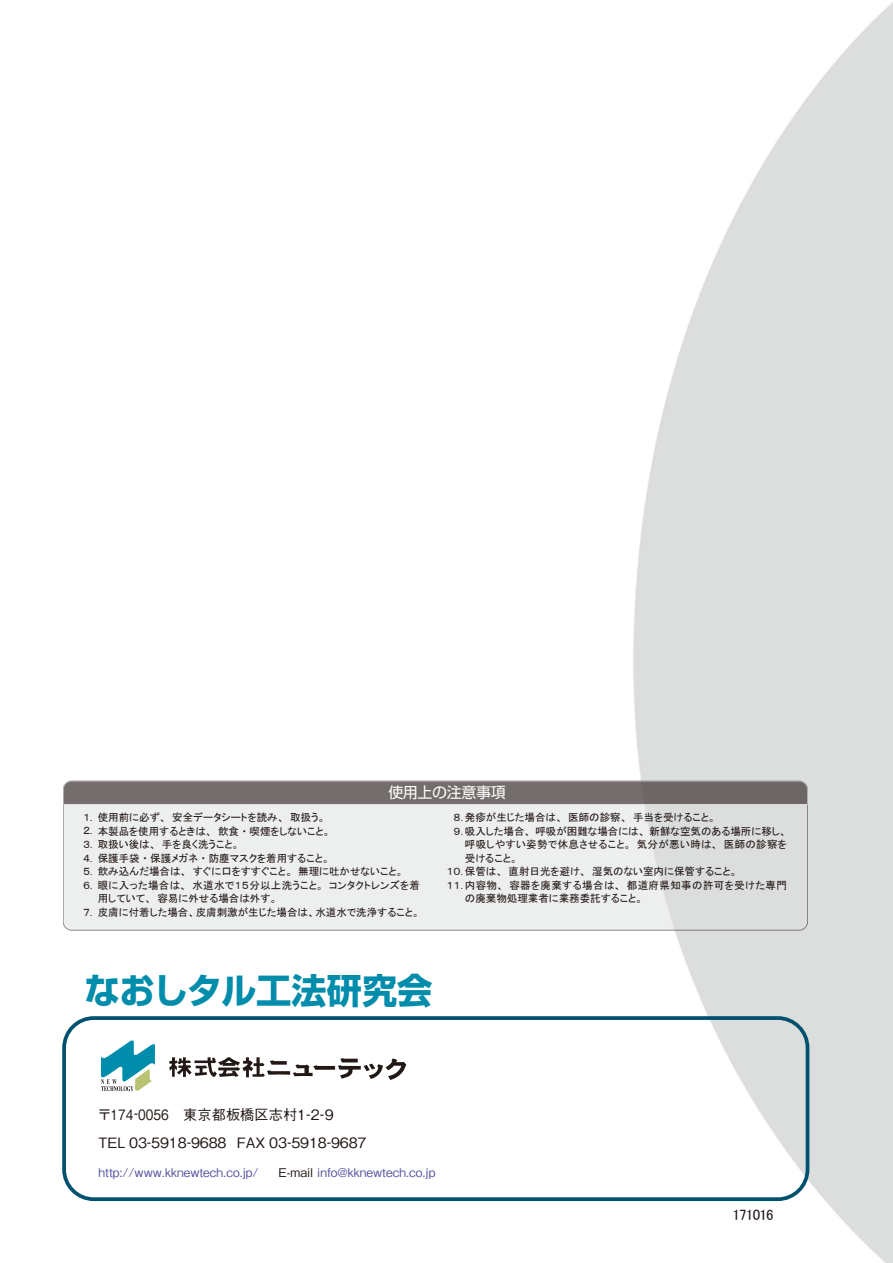
<style>
.page{position:relative;width:893px;height:1263px;background:#fff}
.page>*{position:absolute;margin:0;border:0;box-sizing:border-box;transform-origin:0 0}
.t1{font:700 35.25px "Shin Go Pr 5";color:#008cab}
.t2{font:15px "Shin Go Pro";letter-spacing:-.025em;color:#fff}
.t3{font:15px "MS P Gothic";letter-spacing:-.05em;color:#221815}
.t4{font:500 14.25px/28.5px "Gothic BBB Pro";color:#221815}
.t5{font:500 12px "Gothic BBB Pro";color:#5654a2}
.t6{font:10.5px/13.5px "MS P Gothic";color:#221815;text-align:justify}
.t7{font:10.5px/13.5px "MS P Gothic";letter-spacing:.035em;color:#221815}
.t8{font:10.5px/13.5px "MS P Gothic";letter-spacing:.03em;color:#221815}
.s1{color:#221815}
</style>
<div class="page">
<img style="left:625px;top:2px;width:268px;height:1261px">
<div style="left:62px;top:1016px;width:747px;height:185px;border:4px solid #00516d;border-radius:30px"></div>
<svg style="left:101px;top:1040px;width:54px;height:51px"></svg>
<svg style="left:169px;top:1057px;width:237px;height:23px"></svg>
<div style="left:63px;top:781px;width:745px;height:149px;background:linear-gradient(to right,#f2f3f3,#e1e2e2);border-radius:9px"></div>
<svg style="left:63px;top:781px;width:745px;height:24px;background:#787270"></svg>
<p class="t2" style="left:388px;top:780px;width:119px">使用上の注意事項</p>
<p class="t6" style="left:98px;top:810px;width:324px;text-align:left">使用前に必ず、安全データシートを読み、取扱う。<br>本製品を使用するときは、飲食・喫煙をしないこと。<br>取扱い後は、手を良く洗うこと。<br>保護手袋・保護メガネ・防塵マスクを着用すること。<br>飲み込んだ場合は、すぐに口をすすぐこと。無理に吐かせないこと。<br>眼に入った場合は、水道水で１５分以上洗うこと。コンタクトレンズを着用していて、容易に外せる場合は外す。<br>皮膚に付着した場合、皮膚刺激が生じた場合は、水道水で洗浄すること。</p>
<p class="t6" style="left:454px;top:810px;width:264px">８. 発疹が生じた場合は、医師の診察、手当を受けること。</p>
<p class="t6" style="left:83px;top:810px;width:11px">１.<br>２.<br>３.<br>４.<br>５.<br>６.</p>
<p class="t6" style="left:83px;top:905px;width:11px">７.</p>
<p class="t6" style="left:454px;top:824px;width:335px">９. 吸入した場合、呼吸が困難な場合には、新鮮な空気のある場所に移し、</p>
<p class="t7" style="left:446px;top:864px;width:342px">１０. 保管は、直射日光を避け、湿気のない室内に保管すること。<br>１１.内容物、容器を廃棄する場合は、都道府県知事の許可を受けた専門</p>
<p class="t8" style="left:465px;top:837px;width:324px">呼吸しやすい姿勢で休息させること。気分が悪い時は、医師の診察を受けること。</p>
<p class="t6" style="left:465px;top:891px;width:180px">の廃棄物処理業者に業務委託すること。</p>
<p class="t1" style="left:84px;top:963px;width:350px">なおしタル工法研究会</p>
<p class="t4" style="left:97px;top:1098px;width:271px">〒174-0056 東京都板橋区志村1-2-9<br>TEL 03-5918-9688 FAX 03-5918-9687</p>
<p class="t5" style="left:99px;top:1162px;width:338px">http://www.kknewtech.co.jp/<span class="s1">　 E-mail</span> info@kknewtech.co.jp</p>
<p class="t3" style="left:732px;top:1207px;width:43px">171016</p>
</div>
